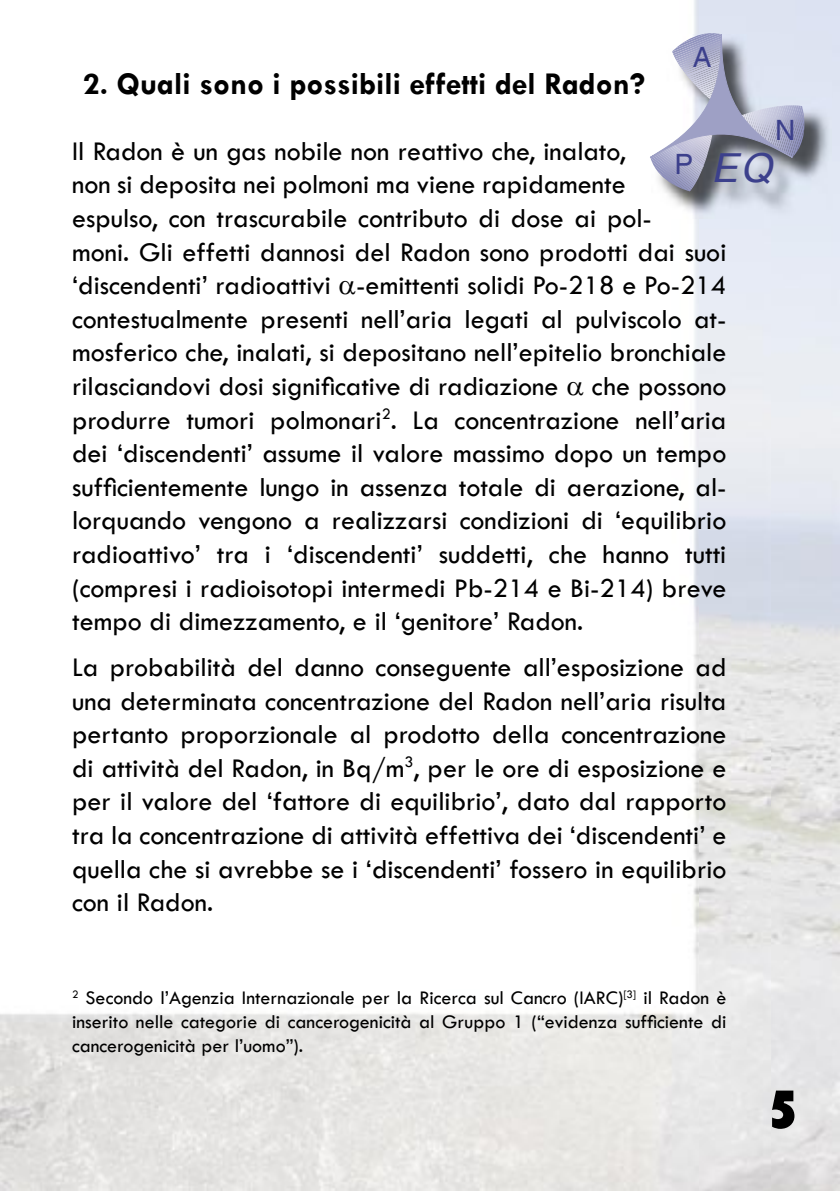
<style>
.page{position:relative;width:840px;height:1191px;background:#fff}
.page>*{position:absolute;margin:0;border:0;box-sizing:border-box;transform-origin:0 0}
.t1{font:56px "Bauhaus 93";color:#000}
.t2{font:italic 40px "Helvetica";color:#3c408c}
.t3{font:700 32px "Tw Cen";color:#000}
.t4{font:28px/33.6px "Tw Cen";color:#000}
.t5{font:28px "Helvetica";color:#3c408c}
.t6{font:20px/24px "Tw Cen";color:#000;text-align:justify}
</style>
<div class="page">
<img style="left:651px;top:34px;width:180px;height:184px">
<svg style="left:650px;top:32px;width:155px;height:159px"></svg>
<p class="t3" style="left:83px;top:65px;width:563px">2. Quali sono i possibili effetti del Radon?</p>
<p class="t5" style="left:692px;top:41px;width:20px">A</p>
<p class="t5" style="left:774px;top:114px;width:22px">N</p>
<p class="t4" style="left:72px;top:134px;width:655px">Il Radon è un gas nobile non reattivo che, inalato,<br>non si deposita nei polmoni ma viene rapidamente<br>espulso, con trascurabile contributo di dose ai pol-<br>moni. Gli effetti dannosi del Radon sono prodotti dai suoi ‘discendenti’ radioattivi -emittenti solidi Po-218 e Po-214 contestualmente presenti nell’aria legati al pulviscolo at&shy;mosferico che, inalati, si depositano nell’epitelio bronchiale rilasciandovi dosi significative di radiazione che possono produrre tumori polmonari<sup>2</sup>. La concentrazione nell’aria dei ‘discendenti’ assume il valore massimo dopo un tempo sufficientemente lungo in assenza totale di aerazione, al&shy;lorquando vengono a realizzarsi condizioni di ‘equilibrio radioattivo’ tra i ‘discendenti’ suddetti, che hanno tutti (compresi i radioisotopi intermedi Pb-214 e Bi-214) breve tempo di dimezzamento, e il ‘genitore’ Radon.</p>
<p class="t4" style="left:72px;top:650px;width:655px;text-align:justify">La probabilità del danno conseguente all’esposizione ad una determinata concentrazione del Radon nell’aria risulta pertanto proporzionale al prodotto della concentrazione di attività del Radon, in Bq/m<sup>3</sup>, per le ore di esposizione e per il valore del ‘fattore di equilibrio’, dato dal rapporto tra la concentrazione di attività effettiva dei ‘discendenti’ e quella che si avrebbe se i ‘discendenti’ fossero in equilibrio con il Radon.</p>
<h2 class="t2" style="left:674px;top:145px;width:99px"><sup>P</sup> EQ</h2>
<p class="t6" style="left:72px;top:986px;width:655px"><sup>2</sup> Secondo l’Agenzia Internazionale per la Ricerca sul Cancro (IARC)<sup>[3]</sup> il Radon è inserito nelle categorie di cancerogenicità al Gruppo 1 (“evidenza sufficiente di cancerogenicità per l’uomo”).</p>
<h1 class="t1" style="left:766px;top:1077px;width:33px">5</h1>
</div>
